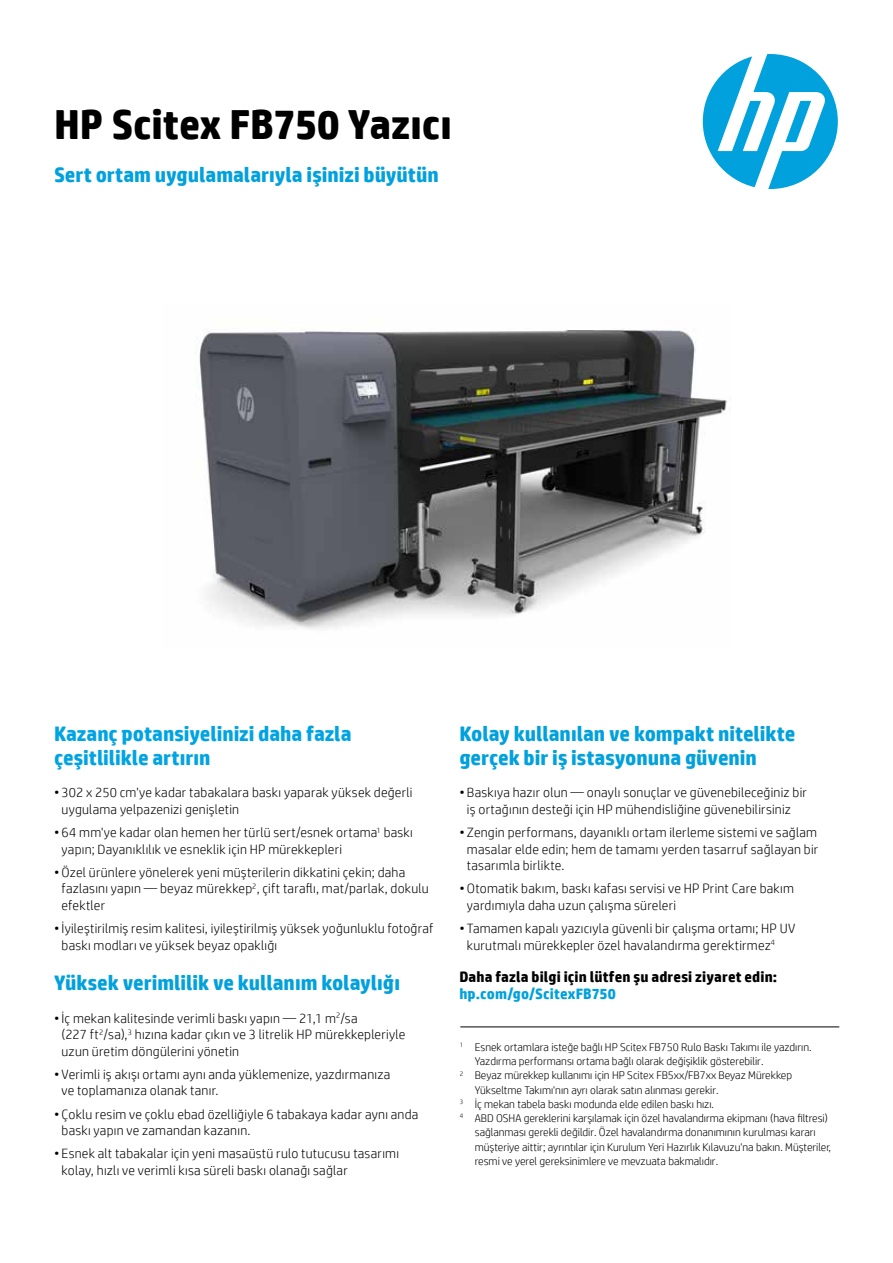
<style>
.page{position:relative;width:893px;height:1263px;background:#fff}
.page>*{position:absolute;margin:0;border:0;box-sizing:border-box;transform-origin:0 0}
.t1{font:700 42px "HP Simplified";letter-spacing:-.005em;color:#000}
.t2{font:700 21px/24px "HP Simplified";color:#00a1dd}
.t3{font:700 21px/24px "HP Simplified";color:#00a4e3}
.t4{font:700 15px "HP Simplified";letter-spacing:.01em;color:#000}
.t5{font:700 15px "HP Simplified";letter-spacing:.01em;color:#00a1dd}
.t6{font:300 13.5px/16.5px "HP Simplified";letter-spacing:.015em;color:#000}
.t7{font:300 11.25px "HP Simplified";color:#000}
</style>
<div class="page">
<img style="left:197px;top:329px;width:533px;height:300px">
<svg style="left:703px;top:54px;width:135px;height:135px"></svg>
<hr style="left:460px;top:1027px;width:379px;height:1px;background:#000">
<h1 class="t1" style="left:54px;top:99px;width:399px">HP Scitex FB750 Yazıcı</h1>
<h2 class="t2" style="left:54px;top:162px;width:386px">Sert ortam uygulamalarıyla işinizi büyütün</h2>
<h2 class="t3" style="left:54px;top:721px;width:299px">Kazanç potansiyelinizi daha fazla çeşitlilikle artırın</h2>
<p class="t6" style="left:62px;top:784px;width:353px;text-indent:-8px">• 302 x 250 cm'ye kadar tabakalara baskı yaparak yüksek değerli uygulama yelpazenizi genişletin</p>
<p class="t6" style="left:62px;top:824px;width:353px;text-indent:-8px">• 64 mm'ye kadar olan hemen her türlü sert/esnek ortama<sup>1</sup> baskı yapın; Dayanıklılık ve esneklik için HP mürekkepleri</p>
<p class="t6" style="left:62px;top:864px;width:369px;text-indent:-8px">• Özel ürünlere yönelerek yeni müşterilerin dikkatini çekin; daha fazlasını yapın — beyaz mürekkep<sup>2</sup>, çift taraflı, mat/parlak, dokulu efektler</p>
<p class="t6" style="left:62px;top:920px;width:373px;text-indent:-8px">• İyileştirilmiş resim kalitesi, iyileştirilmiş yüksek yoğunluklu fotoğraf baskı modları ve yüksek beyaz opaklığı</p>
<h2 class="t2" style="left:54px;top:970px;width:348px">Yüksek verimlilik ve kullanım kolaylığı</h2>
<p class="t6" style="left:62px;top:1009px;width:345px;text-indent:-8px">• İç mekan kalitesinde verimli baskı yapın — 21,1 m<sup>2</sup>/sa<br>(227 ft<sup>2</sup>/sa),<sup>3</sup> hızına kadar çıkın ve 3 litrelik HP mürekkepleriyle uzun üretim döngülerini yönetin</p>
<p class="t6" style="left:62px;top:1065px;width:330px;text-indent:-8px">• Verimli iş akışı ortamı aynı anda yüklemenize, yazdırmanıza ve toplamanıza olanak tanır.</p>
<p class="t6" style="left:62px;top:1105px;width:358px;text-indent:-8px">• Çoklu resim ve çoklu ebad özelliğiyle 6 tabakaya kadar aynı anda baskı yapın ve zamandan kazanın.</p>
<p class="t6" style="left:62px;top:1145px;width:339px;text-indent:-8px">• Esnek alt tabakalar için yeni masaüstü rulo tutucusu tasarımı kolay, hızlı ve verimli kısa süreli baskı olanağı sağlar</p>
<h2 class="t2" style="left:459px;top:721px;width:338px">Kolay kullanılan ve kompakt nitelikte gerçek bir iş istasyonuna güvenin</h2>
<p class="t6" style="left:467px;top:784px;width:342px;text-indent:-8px">• Baskıya hazır olun — onaylı sonuçlar ve güvenebileceğiniz bir iş ortağının desteği için HP mühendisliğine güvenebilirsiniz</p>
<p class="t6" style="left:467px;top:824px;width:353px;text-align:justify;text-indent:-8px">• Zengin performans, dayanıklı ortam ilerleme sistemi ve sağlam masalar elde edin; hem de tamamı yerden tasarruf sağlayan bir tasarımla birlikte.</p>
<p class="t6" style="left:467px;top:880px;width:329px;text-indent:-8px">• Otomatik bakım, baskı kafası servisi ve HP Print Care bakım yardımıyla daha uzun çalışma süreleri</p>
<p class="t6" style="left:467px;top:920px;width:330px;text-indent:-8px">• Tamamen kapalı yazıcıyla güvenli bir çalışma ortamı; HP UV kurutmalı mürekkepler özel havalandırma gerektirmez<sup>4</sup></p>
<p class="t4" style="left:459px;top:968px;width:319px">Daha fazla bilgi için lütfen şu adresi ziyaret edin:</p>
<p class="t5" style="left:459px;top:985px;width:158px">hp.com/go/ScitexFB750</p>
<p class="t7" style="left:460px;top:1040px;width:353px"><sup>1</sup> Esnek ortamlara isteğe bağlı HP Scitex FB750 Rulo Baskı Takımı ile yazdırın.</p>
<p class="t7" style="left:475px;top:1054px;width:290px">Yazdırma performansı ortama bağlı olarak değişiklik gösterebilir.</p>
<p class="t7" style="left:460px;top:1068px;width:334px"><sup>2</sup> Beyaz mürekkep kullanımı için HP Scitex FB5xx/FB7xx Beyaz Mürekkep</p>
<p class="t7" style="left:475px;top:1082px;width:245px">Yükseltme Takımı'nın ayrı olarak satın alınması gerekir.</p>
<p class="t7" style="left:460px;top:1097px;width:256px"><sup>3</sup> İç mekan tabela baskı modunda elde edilen baskı hızı.</p>
<p class="t7" style="left:460px;top:1111px;width:370px"><sup>4</sup> ABD OSHA gereklerini karşılamak için özel havalandırma ekipmanı (hava filtresi)</p>
<p class="t7" style="left:475px;top:1125px;width:342px">sağlanması gerekli değildir. Özel havalandırma donanımının kurulması kararı</p>
<p class="t7" style="left:475px;top:1139px;width:358px">müşteriye aittir; ayrıntılar için Kurulum Yeri Hazırlık Kılavuzu'na bakın. Müşteriler,</p>
<p class="t7" style="left:475px;top:1154px;width:245px">resmi ve yerel gereksinimlere ve mevzuata bakmalıdır.</p>
</div>
